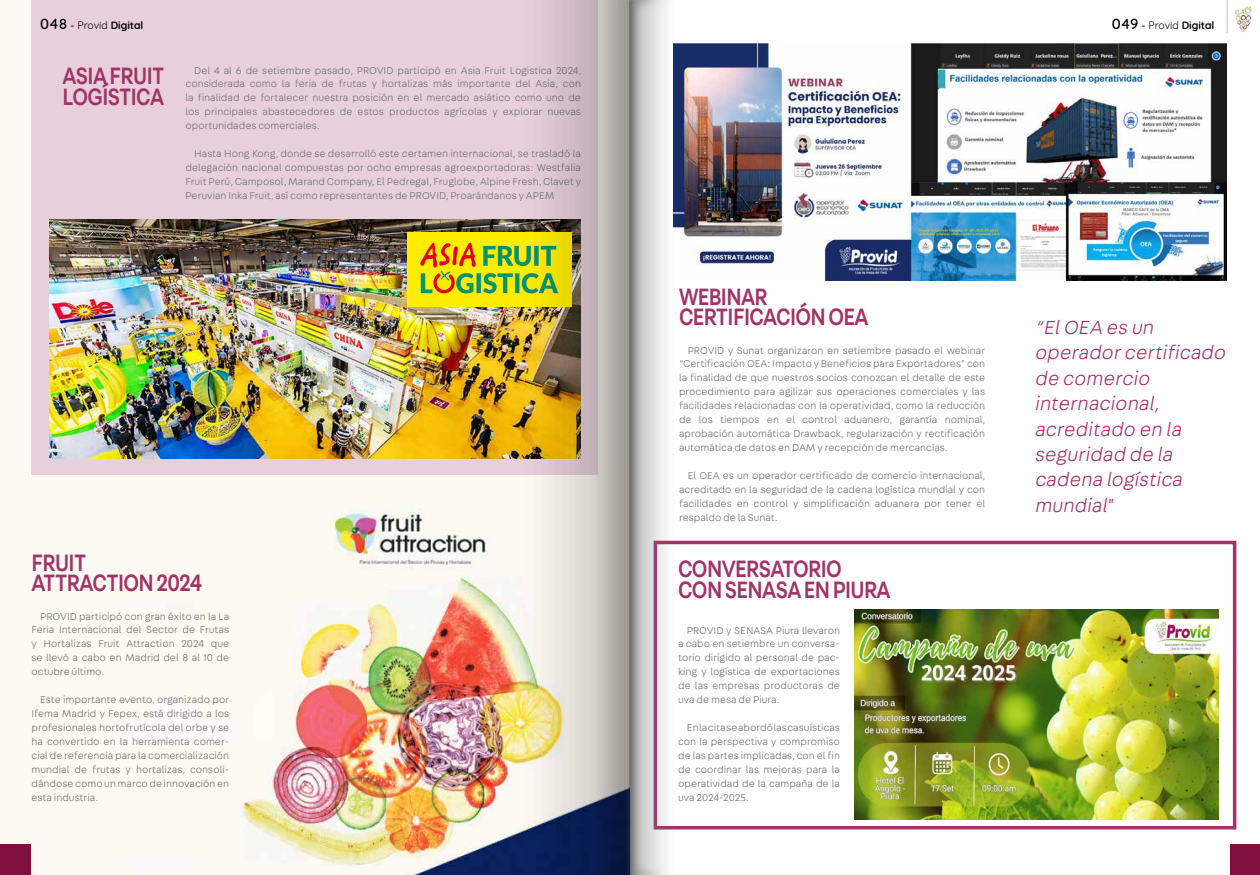
<style>
.page{position:relative;width:1260px;height:875px;background:#fff}
.page>*{position:absolute;margin:0;border:0;box-sizing:border-box;transform-origin:0 0}
.t1{font:500 25.2px/21px "Fabriga";letter-spacing:-.03em;color:#a13466;scale:.83 1}
.t2{font:italic 300 20.12px/25.4px "Fabriga";color:#a13466}
.t3{font:300 10.5px/14px "Fabriga";color:#706f6f;text-align:justify}
.t4{font:700 10.5px "Quicksand";color:#000}
.s1{font-weight:500;font-size:14.88px}
.s2{font-weight:500}
.s3{font-weight:400}
</style>
<div class="page">
<img style="left:1235px;top:6px;width:17px;height:26px">
<hr style="left:1227px;top:0;width:1px;height:33px;background:#706f6f">
<div style="left:0;top:0;width:630px;height:875px;background:#fdfaf3"></div>
<img style="left:119px;top:474px;width:349px;height:401px">
<div style="left:32px;top:0;width:566px;height:474px;background:#e7d0db"></div>
<img style="left:50px;top:220px;width:418px;height:238px">
<img style="left:408px;top:233px;width:60px;height:73px">
<img style="left:854px;top:610px;width:365px;height:210px">
<div style="left:654px;top:541px;width:582px;height:289px;border:4px solid #a13466"></div>
<img style="left:754px;top:43px;width:473px;height:238px">
<div style="left:0;top:845px;width:31px;height:30px;background:#7e0f3f"></div>
<div style="left:1230px;top:845px;width:30px;height:30px;background:#7e0f3f"></div>
<img style="left:468px;top:0;width:286px;height:875px">
<p class="t4" style="left:40px;top:16px;width:105px"><span class="s1">048</span> <span class="s2">-</span> <span class="s3">Provid</span> Digital</p>
<p class="t4" style="left:1112px;top:16px;width:104px"><span class="s1">049</span> <span class="s2">-</span> <span class="s3">Provid</span> Digital</p>
<h1 class="t1" style="left:62px;top:64px;width:124px">ASIA FRUIT<br>LOGÍSTICA</h1>
<p class="t3" style="left:186px;top:63px;width:397px;text-indent:9px">Del 4 al 6 de setiembre pasado, PROVID participó en Asia Fruit Logistica 2024, considerada como la feria de frutas y hortalizas más importante del Asia, con la finalidad de fortalecer nuestra posición en el mercado asiático como uno de los principales abastecedores de estos productos agrícolas y explorar nuevas oportunidades comerciales.</p>
<p class="t3" style="left:186px;top:147px;width:397px;text-indent:9px">Hasta Hong Kong, donde se desarrolló este certamen internacional, se trasladó la delegación nacional compuestas por ocho empresas agroexportadoras: Westfalia Fruit Perú, Camposol, Marand Company, El Pedregal, Fruglobe, Alpine Fresh, Clavet y Peruvian Inka Fruit, así como representantes de PROVID, Proarándanos y APEM</p>
<h1 class="t1" style="left:32px;top:550px;width:207px">FRUIT<br>ATTRACTION 2024</h1>
<p class="t3" style="left:32px;top:609px;width:199px;text-indent:9px">PROVID participó con gran éxito en la La Feria Internacional del Sector de Frutas y Hortalizas Fruit Attraction 2024 que se llevó a cabo en Madrid del 8 al 10 de octubre último.</p>
<p class="t3" style="left:32px;top:693px;width:199px;text-indent:9px">Este importante evento, organizado por Ifema Madrid y Fepex, está dirigido a los profesionales hortofrutícola del orbe y se ha convertido en la herramienta comer&shy;cial de referencia para la comercialización mundial de frutas y hortalizas, consoli&shy;dándose como un marco de innovación en esta industria.</p>
<h1 class="t1" style="left:679px;top:284px;width:230px">WEBINAR<br>CERTIFICACIÓN OEA</h1>
<p class="t3" style="left:679px;top:343px;width:308px;text-indent:9px">PROVID y Sunat organizaron en setiembre pasado el webinar “Certificación OEA: Impacto y Beneficios para Exportadores” con la finalidad de que nuestros socios conozcan el detalle de este procedimiento para agilizar sus operaciones comerciales y las facilidades relacionadas con la operatividad, como la reducción de los tiempos en el control aduanero, garantía nominal, aprobación automática Drawback, regularización y rectificación automática de datos en DAM y recepción de mercancías.</p>
<p class="t3" style="left:679px;top:469px;width:308px;text-indent:9px">El OEA es un operador certificado de comercio internacional, acreditado en la seguridad de la cadena logística mundial y con facilidades en control y simplificación aduanera por tener el respaldo de la Sunat.</p>
<h1 class="t1" style="left:678px;top:557px;width:258px">CONVERSATORIO<br>CON SENASA EN PIURA</h1>
<p class="t3" style="left:678px;top:623px;width:163px;text-indent:9px">PROVID y SENASA Piura llevaron a cabo en setiembre un conversa&shy;torio dirigido al personal de pac&shy;king y logística de exportaciones de las empresas productoras de uva de mesa de Piura.</p>
<p class="t3" style="left:678px;top:721px;width:163px;text-indent:9px">En la cita se abordó las casuísticas con la perspectiva y compromiso de las partes implicadas, con el fin de coordinar las mejoras para la operatividad de la campaña de la uva 2024-2025.</p>
<h2 class="t2" style="left:1034px;top:314px;width:197px">“ElOEA es un operadorcertificado de comercio internacional, acreditado en la seguridad de la cadena logística mundial"</h2>
</div>
